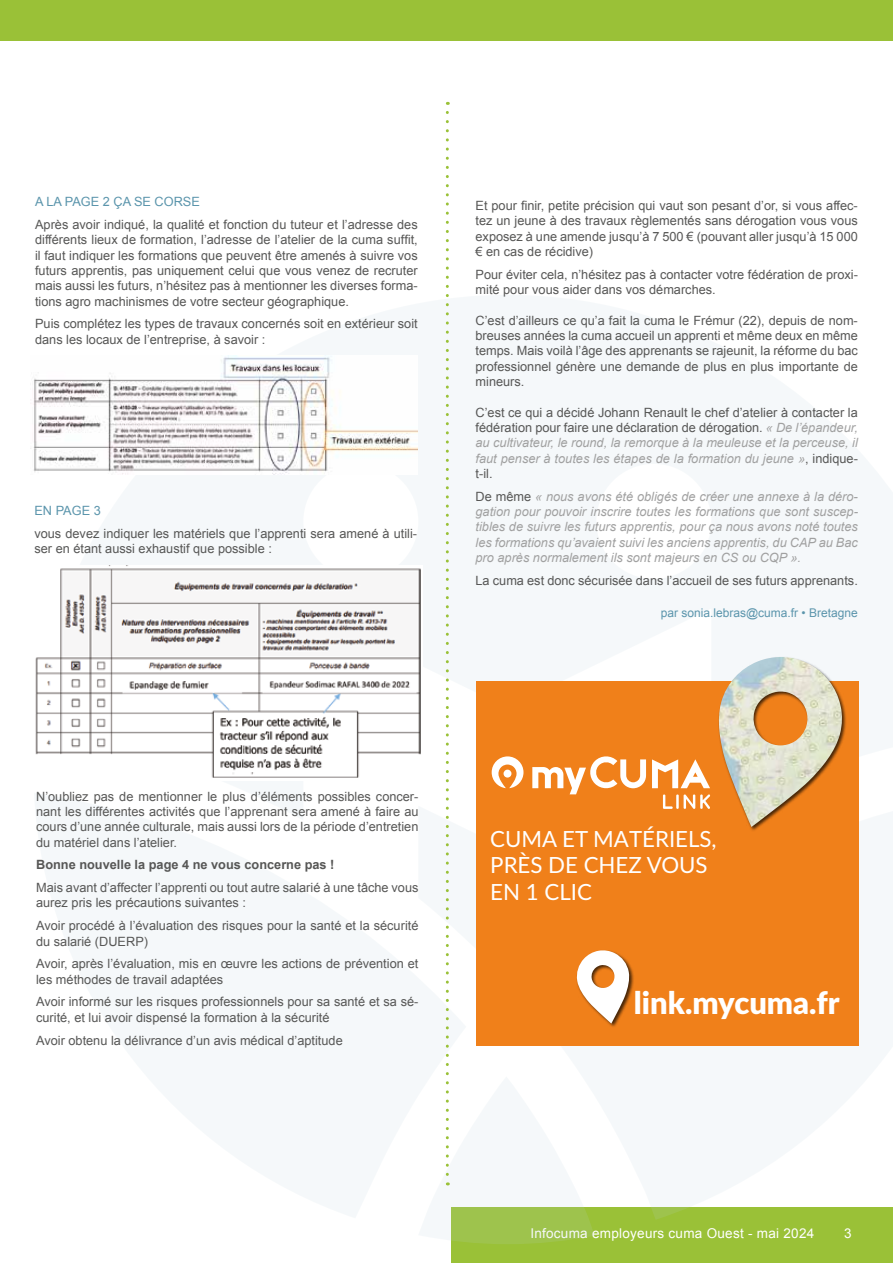
<style>
.page{position:relative;width:893px;height:1263px;background:#fff}
.page>*{position:absolute;margin:0;border:0;box-sizing:border-box;transform-origin:0 0}
.t1{font:900 30.9px "Lato";color:#fff}
.t2{font:22.2px/26.7px "Lato";color:#fff}
.t3{font:13.5px "Arial";letter-spacing:.02em;color:#fff}
.t4{font:12.75px/15.3px "Arial";color:#575756}
.t5{font:italic 12.75px/15.3px "Arial";color:#a1a1a1;text-align:justify}
.t6{font:700 12.75px "Arial";color:#575756}
.t7{font:12.75px "Arial";color:#5b95ac}
.t8{font:12px "Arial";color:#5b95ac}
.s1{font-style:normal;color:#575756}
</style>
<div class="page">
<div style="left:451px;top:1208px;width:442px;height:55px;background:#9ac137"></div>
<div style="left:0;top:0;width:893px;height:40px;background:#9ac137"></div>
<img style="left:30px;top:355px;width:388px;height:119px">
<img style="left:35px;top:566px;width:383px;height:212px">
<div style="left:477px;top:682px;width:382px;height:364px;background:#f0801a"></div>
<svg style="left:652px;top:759px;width:58px;height:29px"></svg>
<svg style="left:663px;top:794px;width:47px;height:15px"></svg>
<svg style="left:418px;top:112px;width:228px;height:1132px"></svg>
<div style="left:718px;top:656px;width:129px;height:176px;background:#000;opacity:.7"></div>
<img style="left:717px;top:657px;width:128px;height:170px">
<p class="t7" style="left:35px;top:193px;width:166px">A LA PAGE 2 ÇA SE CORSE</p>
<p class="t4" style="left:35px;top:217px;width:384px;text-align:justify">Après avoir indiqué, la qualité et fonction du tuteur et l’adresse des différents lieux de formation, l’adresse de l’atelier de la cuma suffit, il faut indiquer les formations que peuvent être amenés à suivre vos futurs apprentis, pas uniquement celui que vous venez de recruter mais aussi les futurs, n’hésitez pas à mentionner les diverses forma&shy;tions agro machinismes de votre secteur géographique.</p>
<p class="t4" style="left:35px;top:316px;width:384px">Puis complétez les types de travaux concernés soit en extérieur soit dans les locaux de l’entreprise, à savoir :</p>
<p class="t7" style="left:34px;top:502px;width:68px">EN PAGE 3</p>
<p class="t4" style="left:34px;top:526px;width:384px">vous devez indiquer les matériels que l’apprenti sera amené à utili&shy;ser en étant aussi exhaustif que possible :</p>
<p class="t4" style="left:476px;top:198px;width:384px;text-align:justify">Et pour finir, petite précision qui vaut son pesant d’or, si vous affec&shy;tez un jeune à des travaux règlementés sans dérogation vous vous exposez à une amende jusqu’à 7 500 € (pouvant aller jusqu’à 15 000 € en cas de récidive)</p>
<p class="t4" style="left:476px;top:267px;width:384px">Pour éviter cela, n’hésitez pas à contacter votre fédération de proxi&shy;mité pour vous aider dans vos démarches.</p>
<p class="t4" style="left:476px;top:313px;width:384px;text-align:justify">C’est d’ailleurs ce qu’a fait la cuma le Frémur (22), depuis de nom&shy;breuses années la cuma accueil un apprenti et même deux en même temps. Mais voilà l’âge des apprenants se rajeunit, la réforme du bac professionnel génère une demande de plus en plus importante de mineurs.</p>
<p class="t5" style="left:476px;top:405px;width:384px"><span class="s1">C’est ce qui a décidé Johann Renault le chef d’atelier à contacter la fédération pour faire une déclaration de dérogation.</span> « De l’épandeur, au cultivateur, le round, la remorque à la meuleuse et la perceuse, il faut penser à toutes les étapes de la formation du jeune »<span class="s1">, indique&shy;t-il.</span></p>
<p class="t5" style="left:476px;top:489px;width:384px"><span class="s1">De même</span> « nous avons été obligés de créer une annexe à la déro&shy;gation pour pouvoir inscrire toutes les formations que sont suscep&shy;tibles de suivre les futurs apprentis, pour ça nous avons noté toutes les formations qu’avaient suivi les anciens apprentis, du CAP au Bac pro après normalement ils sont majeurs en CS ou CQP ».</p>
<p class="t4" style="left:476px;top:573px;width:384px">La cuma est donc sécurisée dans l’accueil de ses futurs apprenants.</p>
<p class="t8" style="left:661px;top:605px;width:199px">par sonia.lebras@cuma.fr • Bretagne</p>
<p class="t4" style="left:36px;top:789px;width:384px;text-align:justify">N’oubliez pas de mentionner le plus d’éléments possibles concer&shy;nant les différentes activités que l’apprenant sera amené à faire au cours d’une année culturale, mais aussi lors de la période d’entretien du matériel dans l’atelier.</p>
<p class="t6" style="left:36px;top:856px;width:300px">Bonne nouvelle la page 4 ne vous concerne pas !</p>
<p class="t4" style="left:36px;top:880px;width:384px">Mais avant d’affecter l’apprenti ou tout autre salarié à une tâche vous aurez pris les précautions suivantes :</p>
<p class="t4" style="left:36px;top:918px;width:384px">Avoir procédé à l’évaluation des risques pour la santé et la sécurité du salarié (DUERP)</p>
<p class="t4" style="left:36px;top:956px;width:384px">Avoir, après l’évaluation, mis en œuvre les actions de prévention et les méthodes de travail adaptées</p>
<p class="t4" style="left:36px;top:994px;width:384px">Avoir informé sur les risques professionnels pour sa santé et sa sé&shy;curité, et lui avoir dispensé la formation à la sécurité</p>
<p class="t4" style="left:36px;top:1032px;width:308px">Avoir obtenu la délivrance d’un avis médical d’aptitude</p>
<h2 class="t2" style="left:490px;top:824px;width:228px">CUMA ET MATÉRIELS,<br>PRÈS DE CHEZ VOUS<br>EN 1 CLIC</h2>
<h1 class="t1" style="left:634px;top:980px;width:207px">link.mycuma.fr</h1>
<p class="t3" style="left:530px;top:1225px;width:285px">Infocuma employeurs cuma Ouest - mai 2024</p>
<p class="t3" style="left:844px;top:1224px;width:9px">3</p>
</div>
